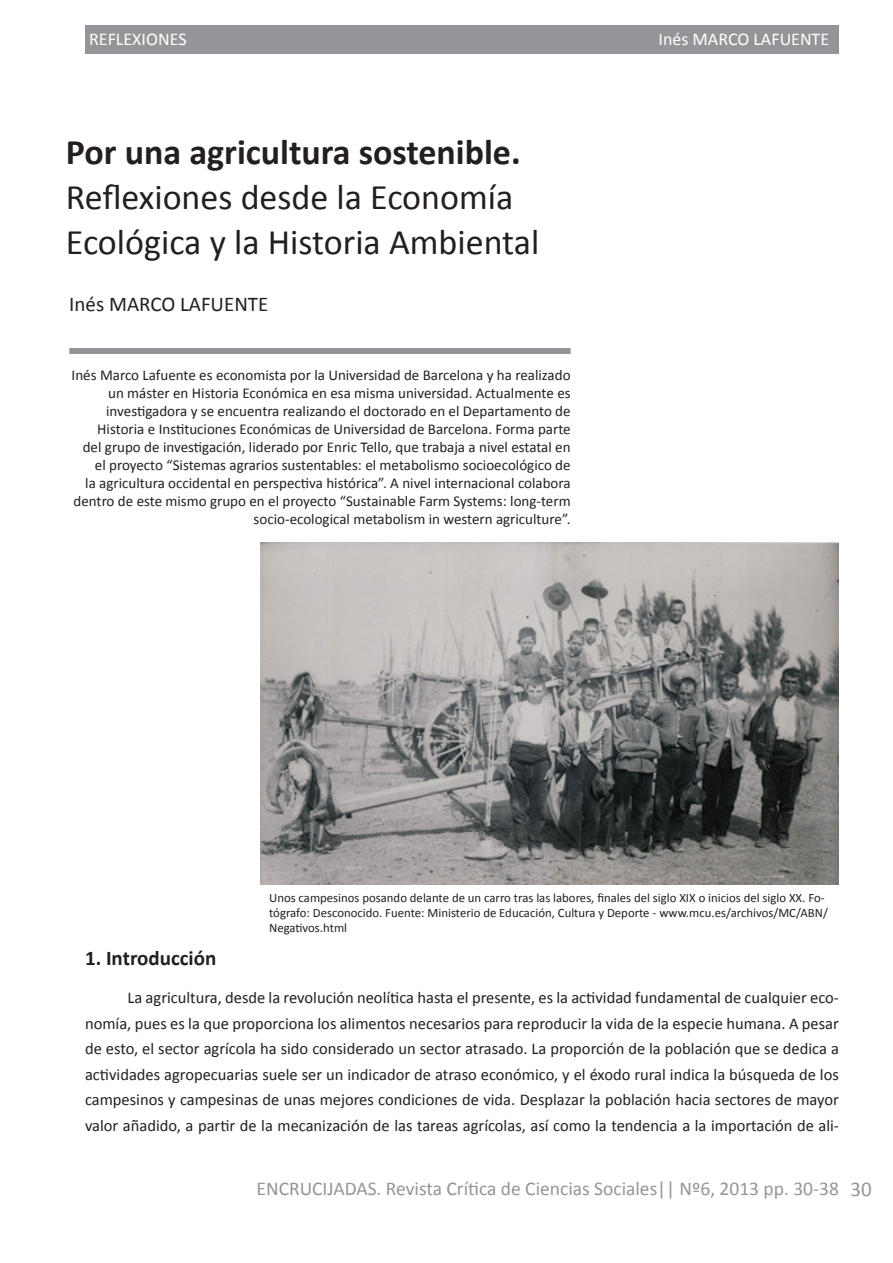
<style>
.page{position:relative;width:893px;height:1263px;background:#fff}
.page>*{position:absolute;margin:0;border:0;box-sizing:border-box;transform-origin:0 0}
.t1{font:36px/45px "Calibri";color:#231f20}
.t2{font:700 36px "Calibri";color:#231f20}
.t3{font:21px "Calibri";color:#231f20}
.t4{font:700 21px "Calibri";color:#231f20}
.t5{font:19.5px "Calibri";color:#939598}
.t6{font:18px "Calibri";color:#fff}
.t7{font:16.5px/25.5px "Calibri";color:#231f20;text-align:justify}
.t8{font:15px/18px "Calibri";color:#231f20;text-align:right}
.t9{font:12.75px/15px "Calibri";color:#231f20}
.s1{font-size:21px}
</style>
<div class="page">
<div style="left:85px;top:26px;width:754px;height:28px;background:#939598"></div>
<div style="left:69px;top:348px;width:502px;height:6px;background:#939598"></div>
<img style="left:261px;top:543px;width:578px;height:341px">
<p class="t6" style="left:89px;top:28px;width:99px">REFLEXIONES</p>
<p class="t6" style="left:658px;top:28px;width:172px">Inés MARCO LAFUENTE</p>
<h1 class="t2" style="left:66px;top:129px;width:456px">Por una agricultura sostenible.</h1>
<h1 class="t1" style="left:66px;top:173px;width:475px">Reflexiones desde la Economía<br>Ecológica y la Historia Ambiental</h1>
<h2 class="t3" style="left:69px;top:291px;width:201px">Inés MARCO LAFUENTE</h2>
<p class="t8" style="left:72px;top:365px;width:501px">Inés Marco Lafuente es economista por la Universidad de Barcelona y ha realizado un máster en Historia Económica en esa misma universidad. Actualmente es investigadora y se encuentra realizando el doctorado en el Departamento de Historia e Instituciones Económicas de Universidad de Barcelona. Forma parte<br>del grupo de investigación, liderado por Enric Tello, que trabaja a nivel estatal en el proyecto “Sistemas agrarios sustentables: el metabolismo socioecológico de<br>la agricultura occidental en perspectiva histórica”. A nivel internacional colabora dentro de este mismo grupo en el proyecto “Sustainable Farm Systems: long-term socio-ecological metabolism in western agriculture”.</p>
<p class="t9" style="left:269px;top:889px;width:560px">Unos campesinos posando delante de un carro tras las labores, finales del siglo XIX o inicios del siglo XX. Fo&shy;tógrafo: Desconocido. Fuente: Ministerio de Educación, Cultura y Deporte - www.mcu.es/archivos/MC/ABN/<br>Negativos.html</p>
<h2 class="t4" style="left:85px;top:945px;width:133px">1. Introducción</h2>
<p class="t7" style="left:85px;top:984px;width:755px;text-indent:43px">La agricultura, desde la revolución neolítica hasta el presente, es la actividad fundamental de cualquier eco&shy;nomía, pues es la que proporciona los alimentos necesarios para reproducir la vida de la especie humana. A pesar de esto, el sector agrícola ha sido considerado un sector atrasado. La proporción de la población que se dedica a actividades agropecuarias suele ser un indicador de atraso económico, y el éxodo rural indica la búsqueda de los campesinos y campesinas de unas mejores condiciones de vida. Desplazar la población hacia sectores de mayor valor añadido, a partir de la mecanización de las tareas agrícolas, así como la tendencia a la importación de ali-</p>
<h3 class="t5" style="left:257px;top:1176px;width:617px">ENCRUCIJADAS. Revista Crítica de Ciencias Sociales|| Nº6, 2013 pp. 30-38 <span class="s1">30</span></h3>
</div>
